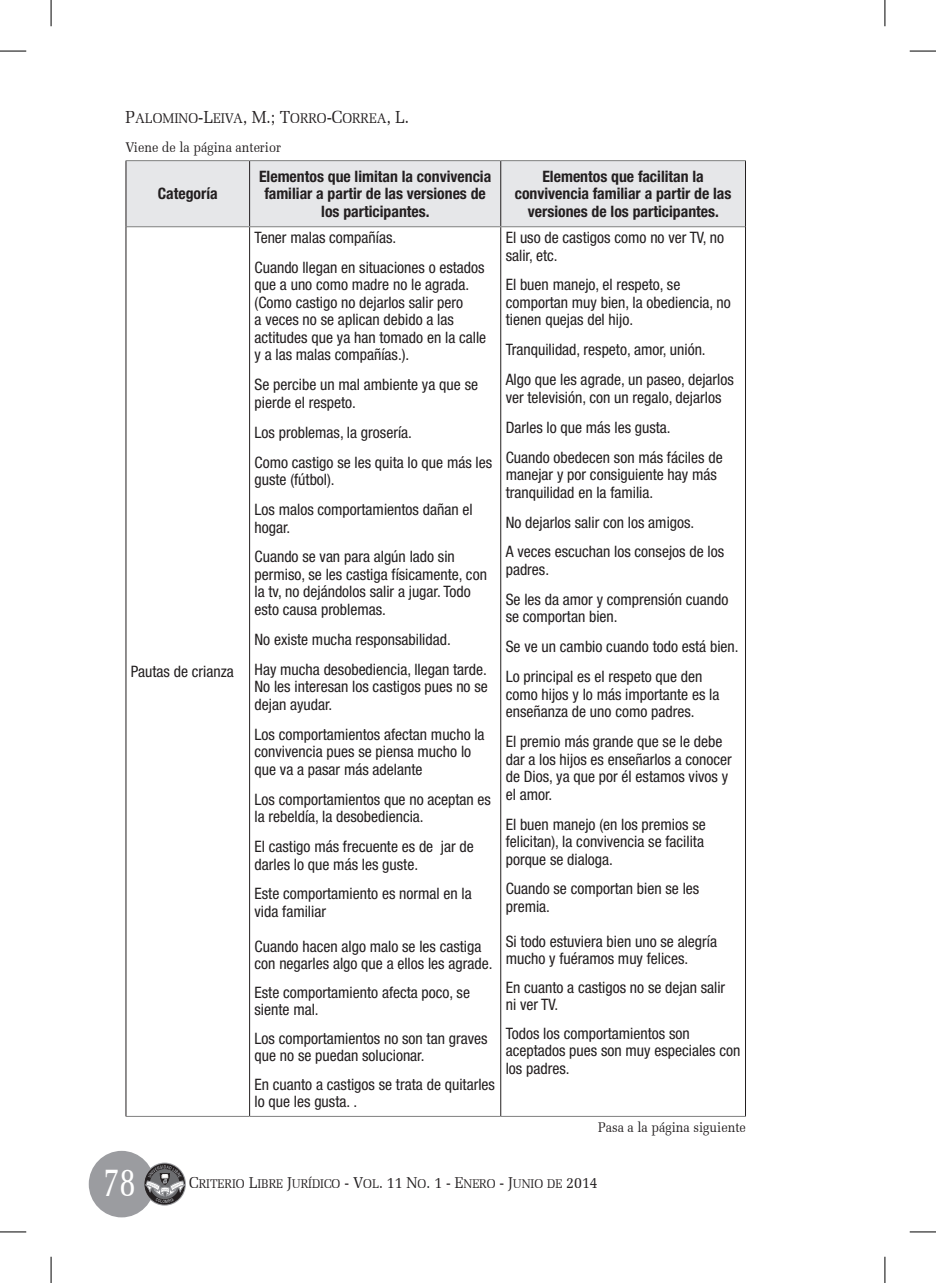
<style>
.page{position:relative;width:936px;height:1283px;background:#fff}
.page>*{position:absolute;margin:0;border:0;box-sizing:border-box;transform-origin:0 0}
.t1{font:42px "Melior";color:#fff;scale:.7 1}
.t2{font:condensed 15.75px/17.5px "Helvetica Neue LT Pro";color:#231f20}
.t3{font:700 condensed 15.75px/17.5px "Helvetica Neue LT Std";color:#231f20;text-align:center}
.t4{font:14px "Melior";color:#231f20;scale:.9 1}
.t5{font:14px "Melior SC800";color:#231f20;scale:.9 1}
.t6{font:12.6px "Melior SC800";color:#231f20;scale:.9 1}
.s1{font-size:17.5px}
.s2{font-size:15.75px}
</style>
<div class="page">
<div style="left:89px;top:1151px;width:65px;height:66px;background:#9b9ca0;border-radius:50%"></div>
<svg style="left:143px;top:1162px;width:43px;height:43px"></svg>
<div style="left:145px;top:1164px;width:39px;height:40px;border:1px solid #231f20;border-radius:50%"></div>
<svg style="left:145px;top:1165px;width:40px;height:38px"></svg>
<div style="left:126px;top:161px;width:619px;height:65px;background:#e6e7e9"></div>
<hr style="left:125px;top:160px;width:124px;height:1px;background:#7f807f">
<hr style="left:249px;top:160px;width:251px;height:1px;background:#7f807f">
<hr style="left:500px;top:160px;width:246px;height:1px;background:#7f807f">
<hr style="left:125px;top:161px;width:1px;height:66px;background:#231f20">
<hr style="left:249px;top:161px;width:1px;height:65px;background:#231f20">
<hr style="left:500px;top:161px;width:1px;height:65px;background:#231f20">
<hr style="left:745px;top:161px;width:1px;height:66px;background:#231f20">
<hr style="left:126px;top:226px;width:123px;height:1px;background:#7f807f">
<hr style="left:249px;top:226px;width:251px;height:1px;background:#7f807f">
<hr style="left:500px;top:226px;width:245px;height:1px;background:#7f807f">
<hr style="left:125px;top:1116px;width:124px;height:1px;background:#7f807f">
<hr style="left:249px;top:1116px;width:251px;height:1px;background:#7f807f">
<hr style="left:500px;top:1116px;width:246px;height:1px;background:#7f807f">
<hr style="left:125px;top:227px;width:1px;height:889px;background:#231f20">
<hr style="left:249px;top:227px;width:1px;height:889px;background:#231f20">
<hr style="left:500px;top:227px;width:1px;height:889px;background:#231f20">
<hr style="left:745px;top:227px;width:1px;height:889px;background:#231f20">
<svg style="left:0;top:51px;width:26px;height:1px"></svg>
<svg style="left:909px;top:51px;width:26px;height:1px"></svg>
<svg style="left:0;top:1231px;width:26px;height:1px"></svg>
<svg style="left:909px;top:1231px;width:26px;height:1px"></svg>
<svg style="left:51px;top:0;width:1px;height:26px"></svg>
<svg style="left:51px;top:1256px;width:1px;height:27px"></svg>
<svg style="left:884px;top:0;width:1px;height:26px"></svg>
<svg style="left:884px;top:1256px;width:1px;height:27px"></svg>
<p class="t5" style="left:125px;top:110px;width:317px"><span class="s1">P</span>ALOMINO<span class="s1">-L</span>EIVA<span class="s1">, M.; T</span>ORRO<span class="s1">-C</span>ORREA<span class="s1">, L.</span></p>
<p class="t4" style="left:125px;top:139px;width:174px">Viene de la página anterior</p>
<p class="t3" style="left:158px;top:185px;width:62px">Categoría</p>
<p class="t2" style="left:131px;top:663px;width:104px">Pautas de crianza</p>
<p class="t3" style="left:259px;top:167px;width:234px">Elementos que limitan la convivencia familiar a partir de las versiones de los participantes.</p>
<p class="t3" style="left:514px;top:167px;width:218px">Elementos que facilitan la convivencia familiar a partir de las versiones de los participantes.</p>
<p class="t2" style="left:254px;top:222px;width:231px;line-height:29.9px">Tener malas compañías.<br>Cuando llegan en situaciones o estados</p>
<p class="t2" style="left:254px;top:276px;width:233px">que a uno como madre no le agrada. (Como castigo no dejarlos salir pero<br>a veces no se aplican debido a las actitudes que ya han tomado en la calle y a las malas compañías.).</p>
<p class="t2" style="left:254px;top:376px;width:225px">Se percibe un mal ambiente ya que se pierde el respeto.</p>
<p class="t2" style="left:254px;top:417px;width:239px;line-height:29.9px">Los problemas, la grosería.<br>Como castigo se les quita lo que más les</p>
<p class="t2" style="left:254px;top:464px;width:220px;line-height:29.9px">guste (fútbol).<br>Los malos comportamientos dañan el</p>
<p class="t2" style="left:254px;top:512px;width:202px;line-height:29.9px">hogar.<br>Cuando se van para algún lado sin</p>
<p class="t2" style="left:254px;top:565px;width:234px">permiso, se les castiga físicamente, con la tv, no dejándolos salir a jugar. Todo esto causa problemas.</p>
<p class="t2" style="left:254px;top:624px;width:234px;line-height:29.9px">No existe mucha responsabilidad.<br>Hay mucha desobediencia, llegan tarde.</p>
<p class="t2" style="left:254px;top:678px;width:235px">No les interesan los castigos pues no se dejan ayudar.</p>
<p class="t2" style="left:254px;top:725px;width:231px">Los comportamientos afectan mucho la convivencia pues se piensa mucho lo que va a pasar más adelante</p>
<p class="t2" style="left:254px;top:790px;width:238px">Los comportamientos que no aceptan es la rebeldía, la desobediencia.</p>
<p class="t2" style="left:254px;top:837px;width:221px">El castigo más frecuente es de jar de darles lo que más les guste.</p>
<p class="t2" style="left:254px;top:885px;width:219px">Este comportamiento es normal en la vida familiar</p>
<p class="t2" style="left:254px;top:937px;width:239px">Cuando hacen algo malo se les castiga con negarles algo que a ellos les agrade.</p>
<p class="t2" style="left:254px;top:983px;width:217px">Este comportamiento afecta poco, se siente mal.</p>
<p class="t2" style="left:254px;top:1029px;width:234px">Los comportamientos no son tan graves que no se puedan solucionar.</p>
<p class="t2" style="left:254px;top:1075px;width:242px">En cuanto a castigos se trata de quitarles lo que les gusta. .</p>
<p class="t2" style="left:505px;top:229px;width:220px">El uso de castigos como no ver TV, no salir, etc.</p>
<p class="t2" style="left:505px;top:276px;width:226px">El buen manejo, el respeto, se comportan muy bien, la obediencia, no tienen quejas del hijo.</p>
<p class="t2" style="left:505px;top:335px;width:230px;line-height:29.9px">Tranquilidad, respeto, amor, unión.<br>Algo que les agrade, un paseo, dejarlos</p>
<p class="t2" style="left:505px;top:382px;width:218px;line-height:29.9px">ver televisión, con un regalo, dejarlos<br>Darles lo que más les gusta.<br>Cuando obedecen son más fáciles de</p>
<p class="t2" style="left:505px;top:466px;width:212px">manejar y por consiguiente hay más tranquilidad en la familia.</p>
<p class="t2" style="left:505px;top:507px;width:220px;line-height:29.9px">No dejarlos salir con los amigos.<br>A veces escuchan los consejos de los</p>
<p class="t2" style="left:505px;top:554px;width:224px;line-height:29.9px">padres.<br>Se les da amor y comprensión cuando</p>
<p class="t2" style="left:505px;top:602px;width:234px;line-height:29.9px">se comportan bien.<br>Se ve un cambio cuando todo está bien.<br>Lo principal es el respeto que den</p>
<p class="t2" style="left:505px;top:685px;width:215px">como hijos y lo más importante es la enseñanza de uno como padres.</p>
<p class="t2" style="left:505px;top:733px;width:228px">El premio más grande que se le debe dar a los hijos es enseñarlos a conocer de Dios, ya que por él estamos vivos y el amor.</p>
<p class="t2" style="left:505px;top:815px;width:201px;text-align:justify">El buen manejo (en los premios se felicitan), la convivencia se facilita porque se dialoga.</p>
<p class="t2" style="left:505px;top:880px;width:195px">Cuando se comportan bien se les premia.</p>
<p class="t2" style="left:505px;top:932px;width:213px">Si todo estuviera bien uno se alegría mucho y fuéramos muy felices.</p>
<p class="t2" style="left:505px;top:978px;width:221px">En cuanto a castigos no se dejan salir ni ver TV.</p>
<p class="t2" style="left:505px;top:1024px;width:236px">Todos los comportamientos son aceptados pues son muy especiales con los padres.</p>
<p class="t4" style="left:598px;top:1119px;width:166px">Pasa a la página siguiente</p>
<h1 class="t1" style="left:103px;top:1157px;width:48px">78</h1>
<p class="t6" style="left:189px;top:1176px;width:455px"><span class="s2">C</span>RITERIO <span class="s2">L</span>IBRE <span class="s2">J</span>URÍDICO <span class="s2">- V</span>OL<span class="s2">. 11 N</span>O<span class="s2">. 1 - E</span>NERO <span class="s2">- J</span>UNIO DE <span class="s2">2014</span></p>
</div>
